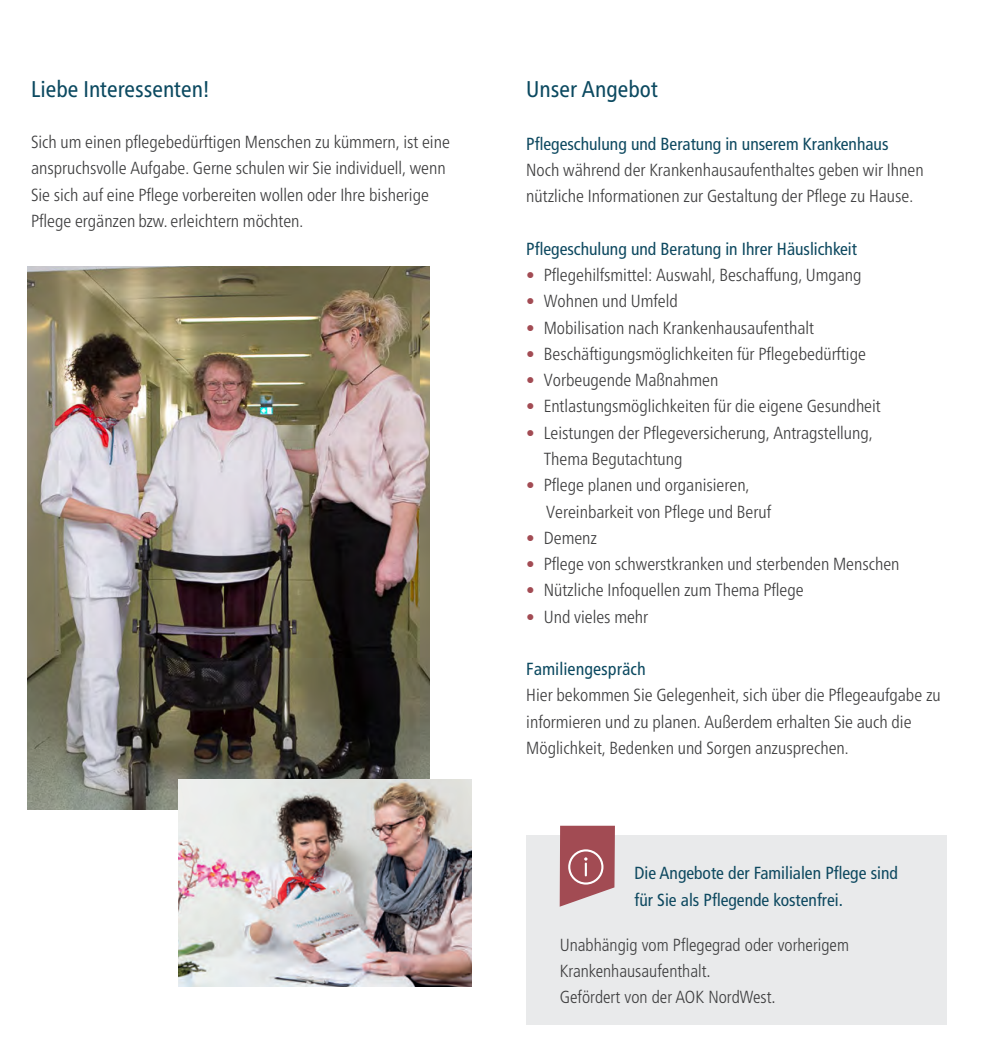
<style>
.page{position:relative;width:993px;height:1052px;background:#fff}
.page>*{position:absolute;margin:0;border:0;box-sizing:border-box;transform-origin:0 0}
.t1{font:condensed 22.75px "Frutiger Neue LT";color:#0b4960}
.t2{font:300 condensed 17.5px/26.2px "Frutiger Neue LT";color:#3e3e3f}
.t3{font:condensed 17.5px/26.2px "Frutiger";color:#0e4960}
.t4{font:300 condensed 17.5px "Frutiger";color:#3e3e3f}
.t5{font:condensed 17.5px "Frutiger Neue LT";color:#0b4960}
.s1{color:#a24b53}
</style>
<div class="page">
<div style="left:526px;top:835px;width:420px;height:190px;background:#e9eaeb"></div>
<svg style="left:559px;top:825px;width:55px;height:81px;background:#b16a71"></svg>
<img style="left:28px;top:266px;width:402px;height:543px">
<img style="left:178px;top:779px;width:293px;height:207px">
<p class="t1" style="left:31px;top:76px;width:180px">Liebe Interessenten!</p>
<p class="t2" style="left:31px;top:129px;width:420px">Sich um einen pflegebedürftigen Menschen zu kümmern, ist eine</p>
<p class="t2" style="left:31px;top:155px;width:416px">anspruchsvolle Aufgabe. Gerne schulen wir Sie individuell, wenn<br>Sie sich auf eine Pflege vorbereiten wollen oder Ihre bisherige<br>Pflege ergänzen bzw. erleichtern möchten.</p>
<p class="t1" style="left:526px;top:76px;width:133px">Unser Angebot</p>
<p class="t3" style="left:526px;top:131px;width:363px">Pflegeschulung und Beratung in unserem Krankenhaus</p>
<p class="t2" style="left:526px;top:157px;width:399px">Noch während der Krankenhausaufenthaltes geben wir Ihnen</p>
<p class="t2" style="left:526px;top:183px;width:388px">nützliche Informationen zur Gestaltung der Pflege zu Hause.</p>
<p class="t3" style="left:526px;top:236px;width:332px">Pflegeschulung und Beratung in Ihrer Häuslichkeit</p>
<p class="t2" style="left:526px;top:262px;width:336px"><span class="s1">•</span> Pflegehilfsmittel: Auswahl, Beschaffung, Umgang</p>
<p class="t2" style="left:526px;top:288px;width:153px"><span class="s1">•</span> Wohnen und Umfeld</p>
<p class="t2" style="left:526px;top:314px;width:289px"><span class="s1">•</span> Mobilisation nach Krankenhausaufenthalt</p>
<p class="t2" style="left:526px;top:341px;width:341px"><span class="s1">•</span> Beschäftigungsmöglichkeiten für Pflegebedürftige</p>
<p class="t2" style="left:526px;top:367px;width:193px"><span class="s1">•</span> Vorbeugende Maßnahmen</p>
<p class="t2" style="left:526px;top:393px;width:356px"><span class="s1">•</span> Entlastungsmöglichkeiten für die eigene Gesundheit</p>
<p class="t2" style="left:526px;top:419px;width:348px"><span class="s1">•</span> Leistungen der Pflegeversicherung, Antragstellung,</p>
<p class="t2" style="left:543px;top:446px;width:140px">Thema Begutachtung</p>
<p class="t2" style="left:546px;top:472px;width:226px;text-indent:-20px"><span class="s1">•</span> Pflege planen und organisieren,<br>Vereinbarkeit von Pflege und Beruf</p>
<p class="t2" style="left:526px;top:524px;width:72px"><span class="s1">•</span> Demenz</p>
<p class="t2" style="left:526px;top:551px;width:374px"><span class="s1">•</span> Pflege von schwerstkranken und sterbenden Menschen</p>
<p class="t2" style="left:526px;top:577px;width:279px"><span class="s1">•</span> Nützliche Infoquellen zum Thema Pflege</p>
<p class="t2" style="left:526px;top:603px;width:123px"><span class="s1">•</span> Und vieles mehr</p>
<p class="t5" style="left:526px;top:658px;width:121px">Familiengespräch</p>
<p class="t2" style="left:526px;top:682px;width:416px">Hier bekommen Sie Gelegenheit, sich über die Pflegeaufgabe zu</p>
<p class="t2" style="left:526px;top:708px;width:387px">informieren und zu planen. Außerdem erhalten Sie auch die</p>
<p class="t2" style="left:526px;top:734px;width:324px">Möglichkeit, Bedenken und Sorgen anzusprechen.</p>
<p class="t3" style="left:634px;top:860px;width:265px">Die Angebote der Familialen Pflege sind für Sie als Pflegende kostenfrei.</p>
<p class="t4" style="left:559px;top:934px;width:291px">Unabhängig vom Pflegegrad oder vorherigem</p>
<p class="t4" style="left:559px;top:961px;width:153px">Krankenhausaufenthalt.</p>
<p class="t4" style="left:559px;top:987px;width:217px">Gefördert von der AOK NordWest.</p>
</div>
